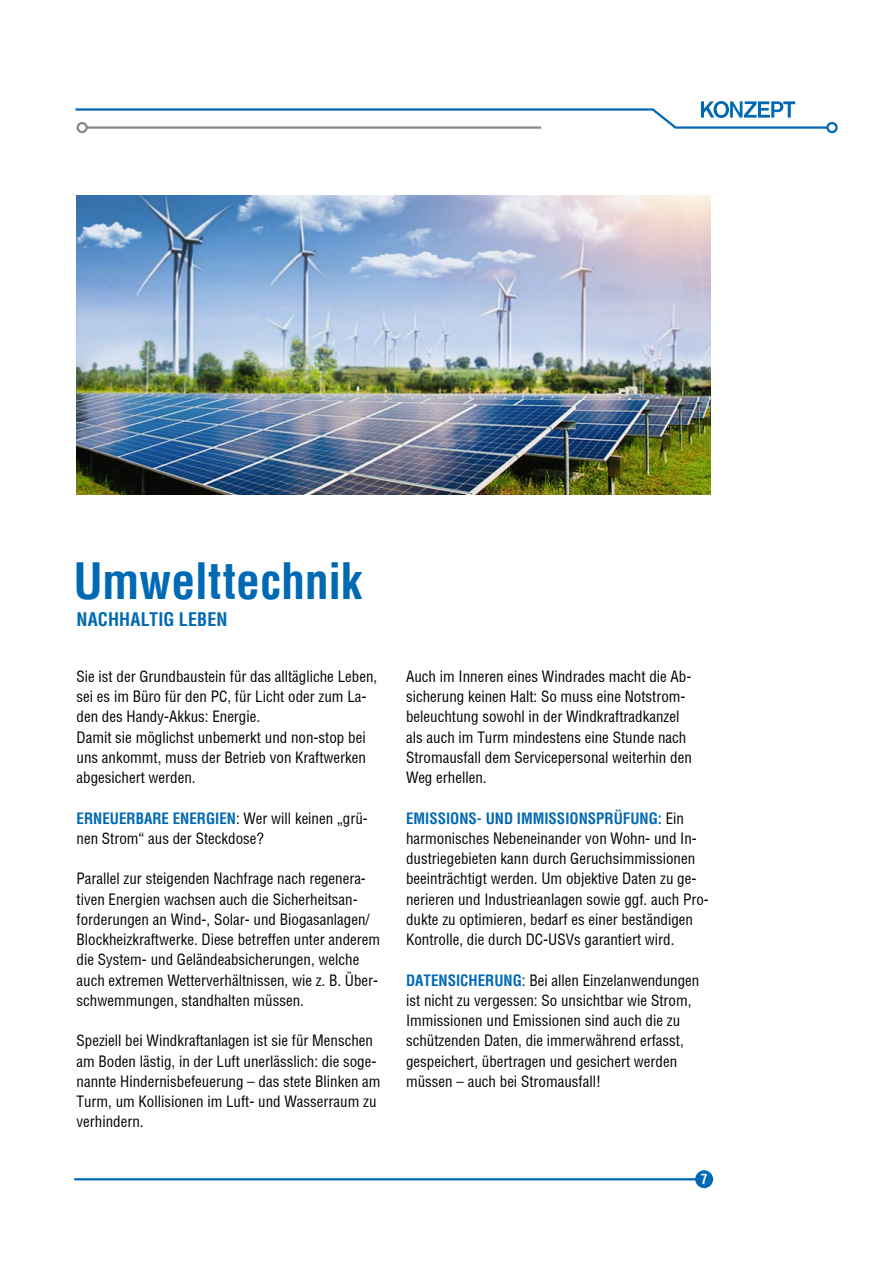
<style>
.page{position:relative;width:893px;height:1263px;background:#fff}
.page>*{position:absolute;margin:0;border:0;box-sizing:border-box;transform-origin:0 0}
.t1{font:700 condensed 48px "Context Condensed S Si";letter-spacing:-.005em;color:#0069b4}
.t2{font:700 condensed 18px "Context Condensed S Si";letter-spacing:.01em;color:#0069b4}
.t3{font:15px/20.2px "Context Condensed S Si Condensed";color:#000}
.t4{font:700 condensed 15px "Context Condensed S Si";color:#0069b4}
.t5{font:700 condensed 13.5px "Context Condensed S Si";color:#fff}
.s1{font-family:"Context Condensed S Si Condensed";font-weight:400;font-stretch:normal;color:#000}
.s2{font-family:"Context Condensed S Si";font-weight:700;font-stretch:condensed;color:#0069b4}
</style>
<div class="page">
<img style="left:77px;top:196px;width:633px;height:299px">
<div style="left:826px;top:122px;width:12px;height:11px;border:2px solid #0069b4;border-radius:50%"></div>
<svg style="left:75px;top:101px;width:755px;height:29px"></svg>
<hr style="left:87px;top:126px;width:454px;height:3px;background:#878787">
<div style="left:77px;top:122px;width:11px;height:11px;border:2px solid #878787;border-radius:50%"></div>
<hr style="left:74px;top:1178px;width:624px;height:2px;background:#0069b4">
<div style="left:695px;top:1170px;width:18px;height:18px;background:#0069b4;border-radius:50%"></div>
<h1 class="t1" style="left:73px;top:551px;width:291px">Umwelttechnik</h1>
<p class="t2" style="left:76px;top:608px;width:153px">NACHHALTIG LEBEN</p>
<p class="t3" style="left:77px;top:666px;width:302px">Sie ist der Grundbaustein für das alltägliche Leben, sei es im Büro für den PC, für Licht oder zum La&shy;den des Handy-Akkus: Energie.<br>Damit sie möglichst unbemerkt und non-stop bei uns ankommt, muss der Betrieb von Kraftwerken abgesichert werden.</p>
<p class="t4" style="left:77px;top:809px;width:293px">ERNEUERBARE ENERGIEN<span class="s1">: Wer will keinen „grü-</span></p>
<p class="t3" style="left:77px;top:828px;width:189px">nen Strom“ aus der Steckdose?</p>
<p class="t3" style="left:77px;top:868px;width:305px">Parallel zur steigenden Nachfrage nach regenera&shy;tiven Energien wachsen auch die Sicherheitsan&shy;forderungen an Wind-, Solar- und Biogasanlagen/ Blockheizkraftwerke. Diese betreffen unter anderem die System- und Geländeabsicherungen, welche auch extremen Wetterverhältnissen, wie z. B. Über&shy;schwemmungen, standhalten müssen.</p>
<p class="t3" style="left:77px;top:1030px;width:306px">Speziell bei Windkraftanlagen ist sie für Menschen am Boden lästig, in der Luft unerlässlich: die soge&shy;nannte Hindernisbefeuerung – das stete Blinken am Turm, um Kollisionen im Luft- und Wasserraum zu verhindern.</p>
<p class="t3" style="left:406px;top:666px;width:287px">Auch im Inneren eines Windrades macht die Ab&shy;sicherung keinen Halt: So muss eine Notstrom&shy;beleuchtung sowohl in der Windkraftradkanzel als auch im Turm mindestens eine Stunde nach Stromausfall dem Servicepersonal weiterhin den Weg erhellen.</p>
<p class="t4" style="left:406px;top:809px;width:279px">EMISSIONS- UND IMMISSIONSPRÜFUNG: <span class="s1">Ein</span></p>
<p class="t3" style="left:406px;top:828px;width:304px">harmonisches Nebeneinander von Wohn- und In&shy;dustriegebieten kann durch Geruchsimmissionen beeinträchtigt werden. Um objektive Daten zu ge&shy;nerieren und Industrieanlagen sowie ggf. auch Pro&shy;dukte zu optimieren, bedarf es einer beständigen Kontrolle, die durch DC-USVs garantiert wird.</p>
<p class="t3" style="left:406px;top:970px;width:295px"><span class="s2">DATENSICHERUNG</span>: Bei allen Einzelanwendungen ist nicht zu vergessen: So unsichtbar wie Strom, Immissionen und Emissionen sind auch die zu schützenden Daten, die immerwährend erfasst, gespeichert, übertragen und gesichert werden müssen – auch bei Stromausfall!</p>
<p class="t5" style="left:701px;top:1171px;width:8px">7</p>
</div>
